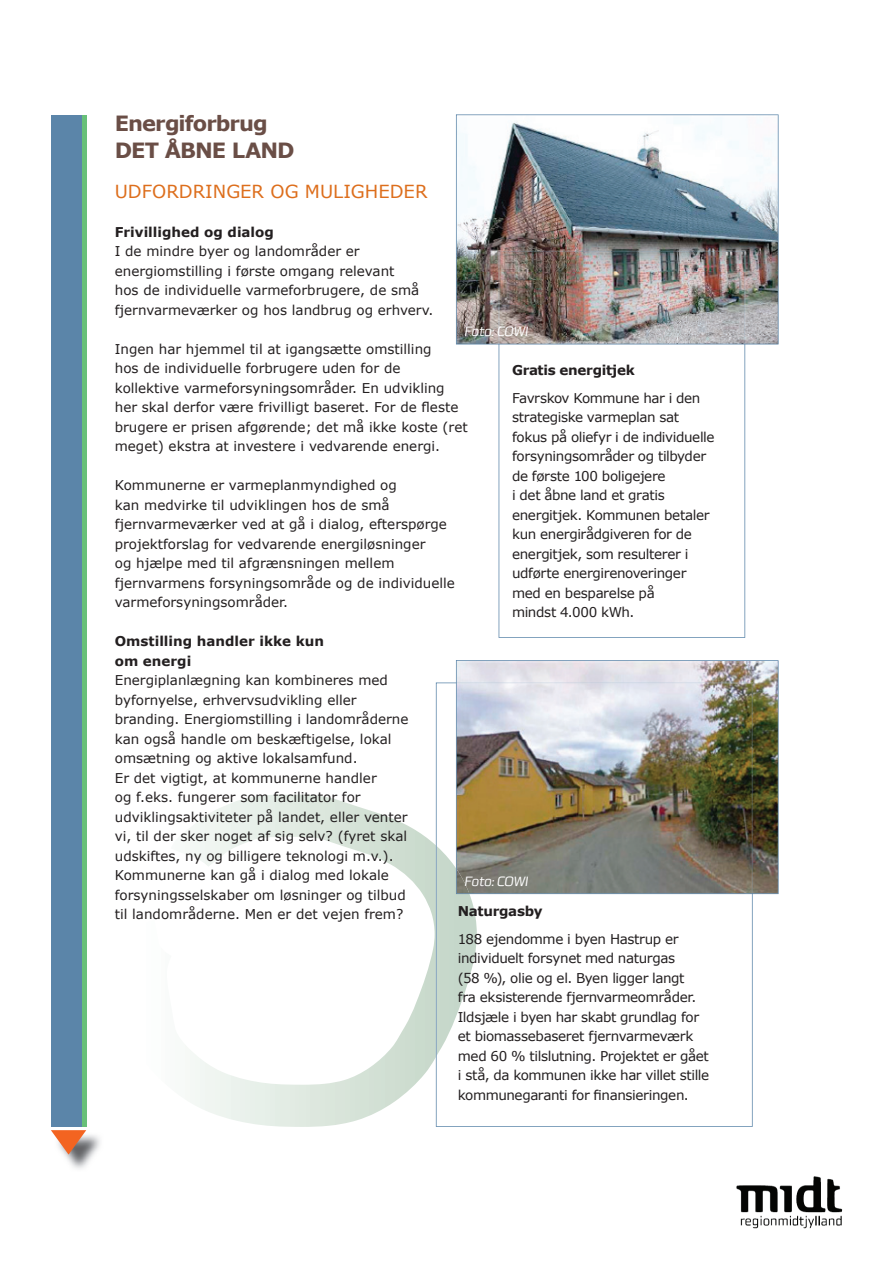
<style>
.page{position:relative;width:893px;height:1263px;background:#fff}
.page>*{position:absolute;margin:0;border:0;box-sizing:border-box;transform-origin:0 0}
.t1{font:700 21px/27px "Verdana";letter-spacing:-.045em;color:#6a4e46}
.t2{font:18px "Verdana";color:#dd6e1c}
.t3{font:13.5px/19.5px "Verdana";color:#231f20}
.t4{font:13.5px/19.5px "Verdana";letter-spacing:-.03em;color:#231f20}
.t5{font:700 13.5px/19.5px "Verdana";color:#231f20}
.t6{font:700 13.5px "Verdana";letter-spacing:-.025em;color:#231f20}
.t7{font:italic 13.5px "midtsans";letter-spacing:-.03em;color:#fff}
</style>
<div class="page">
<svg style="left:190px;top:794px;width:246px;height:333px"></svg>
<img style="left:736px;top:1176px;width:107px;height:53px">
<div style="left:51px;top:115px;width:30px;height:1012px;background:#5b85a9"></div>
<hr style="left:82px;top:115px;width:4px;height:1012px;background:#68c079">
<svg style="left:499px;top:344px;width:246px;height:294px"></svg>
<svg style="left:436px;top:682px;width:317px;height:445px"></svg>
<img style="left:456px;top:660px;width:322px;height:234px">
<img style="left:456px;top:114px;width:322px;height:230px">
<img style="left:64px;top:1135px;width:36px;height:34px">
<svg style="left:51px;top:1130px;width:35px;height:24px"></svg>
<h1 class="t1" style="left:115px;top:109px;width:181px">Energiforbrug<br>DET ÅBNE LAND</h1>
<h2 class="t2" style="left:115px;top:180px;width:314px">UDFORDRINGER OG MULIGHEDER</h2>
<p class="t5" style="left:115px;top:222px;width:161px">Frivillighed og dialog</p>
<p class="t3" style="left:115px;top:241px;width:320px">I de mindre byer og landområder er energiomstilling i første omgang relevant<br>hos de individuelle varmeforbrugere, de små fjernvarmeværker og hos landbrug og erhverv.</p>
<p class="t3" style="left:115px;top:339px;width:354px">Ingen har hjemmel til at igangsætte omstilling<br>hos de individuelle forbrugere uden for de kollektive varmeforsyningsområder. En udvikling her skal derfor være frivilligt baseret. For de fleste brugere er prisen afgørende; det må ikke koste (ret meget) ekstra at investere i vedvarende energi.</p>
<p class="t3" style="left:115px;top:475px;width:342px">Kommunerne er varmeplanmyndighed og<br>kan medvirke til udviklingen hos de små fjernvarmeværker ved at gå i dialog, efterspørge projektforslag for vedvarende energiløsninger<br>og hjælpe med til afgrænsningen mellem fjernvarmens forsyningsområde og de individuelle varmeforsyningsområder.</p>
<p class="t5" style="left:115px;top:631px;width:211px">Omstilling handler ikke kun om energi</p>
<p class="t3" style="left:115px;top:670px;width:295px">Energiplanlægning kan kombineres med byfornyelse, erhvervsudvikling eller branding. Energiomstilling i landområderne kan også handle om beskæftigelse, lokal omsætning og aktive lokalsamfund.<br>Er det vigtigt, at kommunerne handler<br>og f.eks. fungerer som facilitator for udviklingsaktiviteter på landet, eller venter vi, til der sker noget af sig selv? (fyret skal udskiftes, ny og billigere teknologi m.v.).<br>Kommunerne kan gå i dialog med lokale forsyningsselskaber om løsninger og tilbud til landområderne. Men er det vejen frem?</p>
<p class="t7" style="left:464px;top:323px;width:66px">Foto: COWI</p>
<p class="t6" style="left:512px;top:361px;width:124px">Gratis energitjek</p>
<p class="t4" style="left:512px;top:387px;width:204px">Favrskov Kommune har i den strategiske varmeplan sat fokus på oliefyr i de individuelle forsyningsområder og tilbyder de første 100 boligejere<br>i det åbne land et gratis energitjek. Kommunen betaler kun energirådgiveren for de energitjek, som resulterer i udførte energirenoveringer med en besparelse på<br>mindst 4.000 kWh.</p>
<p class="t7" style="left:464px;top:874px;width:66px">Foto: COWI</p>
<p class="t6" style="left:458px;top:902px;width:86px">Naturgasby</p>
<p class="t4" style="left:458px;top:929px;width:253px">188 ejendomme i byen Hastrup er individuelt forsynet med naturgas<br>(58 %), olie og el. Byen ligger langt<br>fra eksisterende fjernvarmeområder.<br>Ildsjæle i byen har skabt grundlag for et biomassebaseret fjernvarmeværk med 60 % tilslutning. Projektet er gået i stå, da kommunen ikke har villet stille kommunegaranti for finansieringen.</p>
</div>
